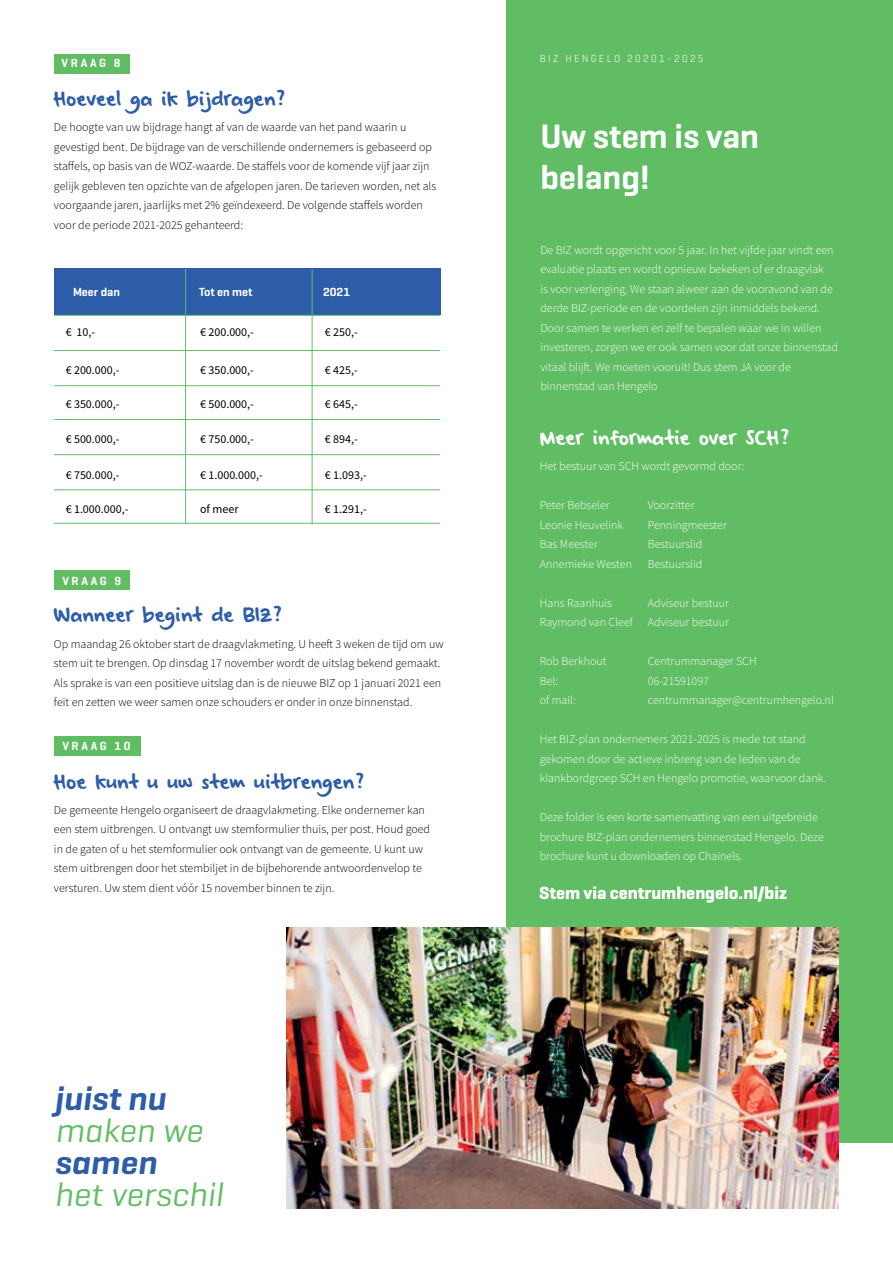
<style>
.page{position:relative;width:893px;height:1263px;background:#fff}
.page>*{position:absolute;margin:0;border:0;box-sizing:border-box;transform-origin:0 0}
.t1{font:600 34.5px/41.4px "Geogrotesque";color:#fff}
.t2{font:italic 33.75px "Geogrotesque";color:#61bd64;scale:1.04 1}
.t3{font:italic 600 33.75px "Geogrotesque";color:#2d5da9;scale:1.04 1}
.t4{font:30px "nenyns.marker.noncommercial";color:#2d5da9}
.t5{font:30px "nenyns.marker.noncommercial";color:#fff}
.t6{font:700 18px "Geogrotesque";color:#fff}
.t7{font:300 12px/19.5px "Source Sans Pro";color:#000}
.t8{font:300 12px/19.5px "Source Sans Pro";color:#fff}
.t9{font:12px "Source Sans Pro";color:#000}
.t10{font:600 12px "Geogrotesque";letter-spacing:.105em;color:#fff}
.t11{font:300 10.5px "Geogrotesque";letter-spacing:.22em;color:#fff}
</style>
<div class="page">
<div style="left:54px;top:54px;width:75px;height:19px;background:#61bd64"></div>
<div style="left:54px;top:571px;width:75px;height:19px;background:#61bd64"></div>
<div style="left:54px;top:737px;width:87px;height:19px;background:#61bd64"></div>
<div style="left:54px;top:268px;width:386px;height:47px;background:#2d5da9"></div>
<hr style="left:312px;top:269px;width:1px;height:255px;background:#61bd64">
<hr style="left:185px;top:269px;width:1px;height:255px;background:#61bd64">
<hr style="left:54px;top:315px;width:386px;height:1px;background:#61bd64">
<hr style="left:54px;top:350px;width:386px;height:1px;background:#61bd64">
<hr style="left:54px;top:385px;width:386px;height:1px;background:#61bd64">
<hr style="left:54px;top:419px;width:386px;height:1px;background:#61bd64">
<hr style="left:54px;top:454px;width:386px;height:1px;background:#61bd64">
<hr style="left:54px;top:490px;width:386px;height:1px;background:#61bd64">
<hr style="left:54px;top:523px;width:386px;height:1px;background:#61bd64">
<div style="left:507px;top:0;width:386px;height:1142px;background:#61bd64"></div>
<img style="left:286px;top:927px;width:553px;height:282px">
<p class="t10" style="left:62px;top:57px;width:60px">VRAAG 8</p>
<h3 class="t4" style="left:54px;top:87px;width:234px">Hoeveel ga ik bijdragen?</h3>
<p class="t7" style="left:54px;top:117px;width:384px">De hoogte van uw bijdrage hangt af van de waarde van het pand waarin u gevestigd bent. De bijdrage van de verschillende ondernemers is gebaseerd op staffels, op basis van de WOZ-waarde. De staffels voor de komende vijf jaar zijn gelijk gebleven ten opzichte van de afgelopen jaren. De tarieven worden, net als voorgaande jaren, jaarlijks met 2% geïndexeerd. De volgende staffels worden voor de periode 2021-2025 gehanteerd:</p>
<p class="t10" style="left:73px;top:285px;width:48px">Meer dan</p>
<p class="t10" style="left:199px;top:285px;width:55px">Tot en met</p>
<p class="t10" style="left:323px;top:285px;width:28px">2021</p>
<p class="t9" style="left:66px;top:325px;width:31px">€ 10,-</p>
<p class="t9" style="left:200px;top:325px;width:55px">€ 200.000,-</p>
<p class="t9" style="left:325px;top:325px;width:34px">€ 250,-</p>
<p class="t9" style="left:66px;top:362px;width:55px">€ 200.000,-</p>
<p class="t9" style="left:200px;top:362px;width:55px">€ 350.000,-</p>
<p class="t9" style="left:325px;top:362px;width:34px">€ 425,-</p>
<p class="t9" style="left:66px;top:396px;width:55px">€ 350.000,-</p>
<p class="t9" style="left:200px;top:396px;width:55px">€ 500.000,-</p>
<p class="t9" style="left:325px;top:396px;width:34px">€ 645,-</p>
<p class="t9" style="left:66px;top:431px;width:55px">€ 500.000,-</p>
<p class="t9" style="left:200px;top:431px;width:55px">€ 750.000,-</p>
<p class="t9" style="left:325px;top:431px;width:34px">€ 894,-</p>
<p class="t9" style="left:66px;top:467px;width:55px">€ 750.000,-</p>
<p class="t9" style="left:200px;top:467px;width:64px">€ 1.000.000,-</p>
<p class="t9" style="left:325px;top:467px;width:43px">€ 1.093,-</p>
<p class="t9" style="left:66px;top:501px;width:64px">€ 1.000.000,-</p>
<p class="t9" style="left:200px;top:501px;width:40px">of meer</p>
<p class="t9" style="left:325px;top:501px;width:43px">€ 1.291,-</p>
<p class="t10" style="left:62px;top:574px;width:60px">VRAAG 9</p>
<h3 class="t4" style="left:54px;top:604px;width:231px">Wanneer begint de BIZ?</h3>
<p class="t7" style="left:54px;top:634px;width:391px">Op maandag 26 oktober start de draagvlakmeting. U heeft 3 weken de tijd om uw stem uit te brengen. Op dinsdag 17 november wordt de uitslag bekend gemaakt.<br>Als sprake is van een positieve uitslag dan is de nieuwe BIZ op 1 januari 2021 een feit en zetten we weer samen onze schouders er onder in onze binnenstad.</p>
<p class="t10" style="left:62px;top:739px;width:70px">VRAAG 10</p>
<h3 class="t4" style="left:54px;top:770px;width:313px">Hoe kunt u uw stem uitbrengen?</h3>
<p class="t7" style="left:54px;top:800px;width:378px">De gemeente Hengelo organiseert de draagvlakmeting. Elke ondernemer kan een stem uitbrengen. U ontvangt uw stemformulier thuis, per post. Houd goed in de gaten of u het stemformulier ook ontvangt van de gemeente. U kunt uw stem uitbrengen door het stembiljet in de bijbehorende antwoordenvelop te versturen. Uw stem dient vóór 15 november binnen te zijn.</p>
<h2 class="t3" style="left:55px;top:1077px;width:108px">juist nu</h2>
<h2 class="t2" style="left:55px;top:1109px;width:144px">maken we</h2>
<h2 class="t3" style="left:55px;top:1141px;width:100px">samen</h2>
<h2 class="t2" style="left:55px;top:1173px;width:164px">het verschil</h2>
<p class="t11" style="left:540px;top:53px;width:165px">BIZ HENGELO 20201-2025</p>
<h1 class="t1" style="left:540px;top:116px;width:220px">Uw stem is van belang!</h1>
<p class="t8" style="left:540px;top:240px;width:299px">De BIZ wordt opgericht voor 5 jaar. In het vijfde jaar vindt een evaluatie plaats en wordt opnieuw bekeken of er draagvlak<br>is voor verlenging. We staan alweer aan de vooravond van de derde BIZ-periode en de voordelen zijn inmiddels bekend.<br>Door samen te werken en zelf te bepalen waar we in willen investeren, zorgen we er ook samen voor dat onze binnenstad vitaal blijft. We moeten vooruit! Dus stem JA voor de binnenstad van Hengelo</p>
<h3 class="t5" style="left:540px;top:426px;width:252px">Meer informatie over SCH?</h3>
<p class="t8" style="left:540px;top:457px;width:206px">Het bestuur van SCH wordt gevormd door:</p>
<p class="t8" style="left:540px;top:496px;width:71px">Peter Bebseler</p>
<p class="t8" style="left:648px;top:496px;width:48px">Voorzitter</p>
<p class="t8" style="left:540px;top:515px;width:85px">Leonie Heuvelink</p>
<p class="t8" style="left:648px;top:515px;width:80px">Penningmeester</p>
<p class="t8" style="left:540px;top:535px;width:59px">Bas Meester</p>
<p class="t8" style="left:648px;top:535px;width:56px">Bestuurslid</p>
<p class="t8" style="left:540px;top:554px;width:94px">Annemieke Westen</p>
<p class="t8" style="left:648px;top:554px;width:56px">Bestuurslid</p>
<p class="t8" style="left:540px;top:593px;width:74px">Hans Raanhuis</p>
<p class="t8" style="left:540px;top:593px;width:191px;text-align:right">Adviseur bestuur<br>Raymond van Cleef Adviseur bestuur</p>
<p class="t8" style="left:540px;top:652px;width:68px">Rob Berkhout</p>
<p class="t8" style="left:648px;top:652px;width:110px">Centrummanager SCH</p>
<p class="t8" style="left:540px;top:671px;width:20px">Bel:</p>
<p class="t8" style="left:648px;top:671px;width:63px">06-21591097</p>
<p class="t8" style="left:540px;top:691px;width:37px">of mail:</p>
<p class="t8" style="left:648px;top:691px;width:188px">centrummanager@centrumhengelo.nl</p>
<p class="t8" style="left:540px;top:730px;width:288px">Het BIZ-plan ondernemers 2021-2025 is mede tot stand gekomen door de actieve inbreng van de leden van de klankbordgroep SCH en Hengelo promotie, waarvoor dank.</p>
<p class="t8" style="left:540px;top:808px;width:285px">Deze folder is een korte samenvatting van een uitgebreide brochure BIZ-plan ondernemers binnenstad Hengelo. Deze brochure kunt u downloaden op Chainels.</p>
<h3 class="t6" style="left:539px;top:883px;width:249px">Stem via centrumhengelo.nl/biz</h3>
</div>
